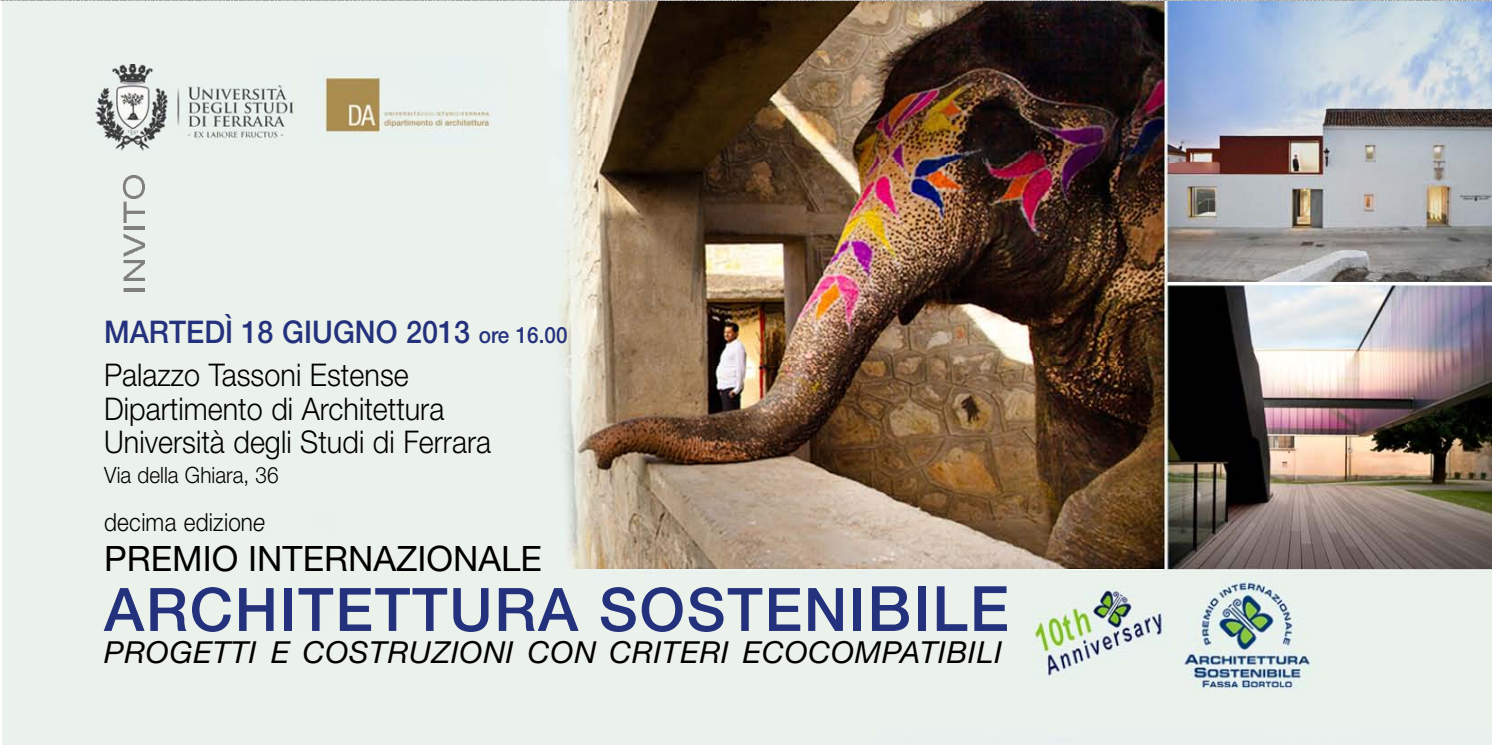
<style>
.page{position:relative;width:1492px;height:745px;background:#fff}
.page>*{position:absolute;margin:0;border:0;box-sizing:border-box;transform-origin:0 0}
.t1{font:500 60px "Helvetica Neue";color:#24317d}
.t2{font:35px "Helvetica Neue";color:#000}
.t3{font:300 31.25px/42.5px "Helvetica Neue";color:#000;scale:.92 1}
.t4{font:italic 30.25px "Helvetica Neue";letter-spacing:.02em;color:#000}
.t5{font:300 25px "Helvetica Neue";color:#000;scale:.9 1}
.t6{font:300 22.5px "Helvetica Neue";color:#000;scale:.92 1}
.s1{font-weight:500;color:#24317d}
.s2{font-weight:500;font-size:22.5px;color:#24317d}
.s3{font-style:italic}
.s4{font-size:62.5px}
</style>
<div class="page">
<svg style="left:0;top:0;width:1492px;height:1px"></svg>
<img style="left:3px;top:2px;width:1488px;height:743px">
<img style="left:123px;top:288px;width:21px;height:3px">
<img style="left:123px;top:260px;width:21px;height:20px">
<img style="left:123px;top:233px;width:21px;height:23px">
<img style="left:123px;top:227px;width:21px;height:3px">
<img style="left:123px;top:202px;width:21px;height:20px">
<img style="left:123px;top:175px;width:22px;height:24px">
<img style="left:1019px;top:583px;width:152px;height:107px">
<img style="left:1177px;top:576px;width:155px;height:130px">
<img style="left:313px;top:57px;width:195px;height:90px">
<img style="left:75px;top:64px;width:222px;height:105px">
<hr style="left:1167px;top:283px;width:324px;height:2px;background:#fff">
<p class="t3" style="left:104px;top:314px;width:505px"><span class="s1">MARTEDÌ 18 GIUGNO 2013</span> <span class="s2">ore 16.00<br></span>Palazzo Tassoni Estense</p>
<p class="t3" style="left:104px;top:394px;width:422px;line-height:33.5px">Dipartimento di Architettura<br>Università degli Studi di Ferrara</p>
<p class="t6" style="left:104px;top:467px;width:191px">Via della Ghiara, 36</p>
<p class="t5" style="left:104px;top:513px;width:180px">decima edizion<span class="s3">e</span></p>
<p class="t2" style="left:104px;top:546px;width:439px">PREMIO INTERNAZIONALE</p>
<h1 class="t1" style="left:104px;top:588px;width:906px">A R C H IT E T T U R A S O S T E N I<span class="s4">B IL E</span></h1>
<p class="t4" style="left:104px;top:641px;width:899px">P R O G E T T IEC O S T R U Z IO N IC O NC R IT E R IE C O C O M PAT IB IL I</p>
</div>
